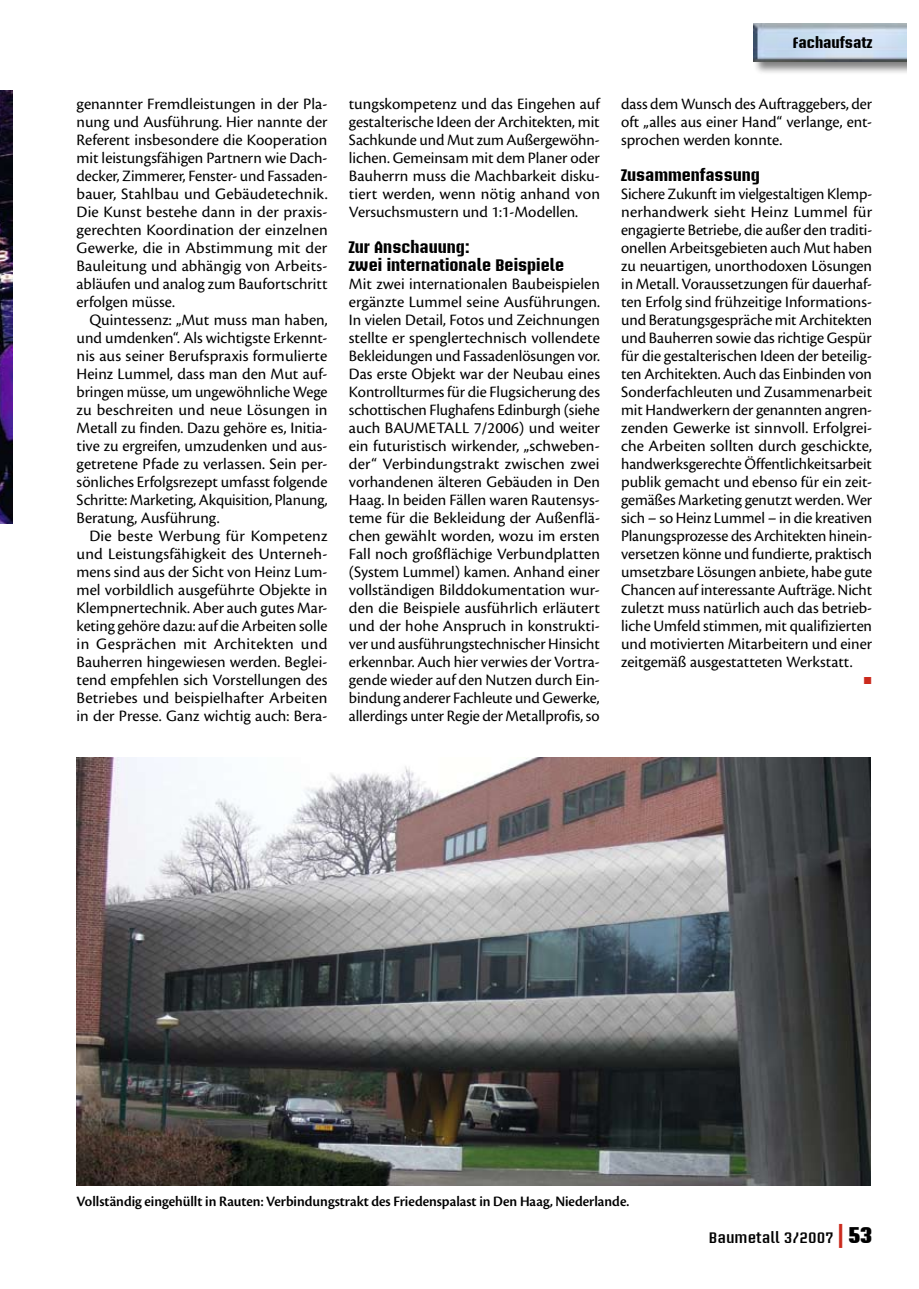
<style>
.page{position:relative;width:919px;height:1289px;background:#fff}
.page>*{position:absolute;margin:0;border:0;box-sizing:border-box;transform-origin:0 0}
.t1{font:600 24px "Briem Akademi Std";color:#cb2a1d}
.t2{font:16.5px/18px "Cronos Pro";color:#000;text-align:justify}
.t3{font:700 16.5px/18px "Briem Akademi Std";color:#000}
.t4{font:15px "Cronos Pro Semibold Disp";color:#000}
.t5{font:600 15px "Briem Akademi Std";color:#000}
.t6{font:700 15px "Briem Akademi Std";color:#000}
.s1{font-weight:900;font-size:22.5px}
</style>
<div class="page">
<img style="left:0;top:91px;width:13px;height:432px">
<img style="left:77px;top:757px;width:793px;height:428px">
<div style="left:752px;top:22px;width:154px;height:59px;background:#000;opacity:.5"></div>
<img style="left:753px;top:23px;width:153px;height:39px">
<p class="t2" style="left:77px;top:95px;width:253px">genannter Fremdleistungen in der Pla&shy;nung und Ausführung. Hier nannte der Referent insbesondere die Kooperation mit leistungsfähigen Partnern wie Dach&shy;decker, Zimmerer, Fenster- und Fassaden&shy;bauer, Stahlbau und Gebäudetechnik.<br>Die Kunst bestehe dann in der praxis&shy;gerechten Koordination der einzelnen Gewerke, die in Abstimmung mit der Bauleitung und abhängig von Arbeits&shy;abläufen und analog zum Baufortschritt erfolgen müsse.</p>
<p class="t2" style="left:77px;top:311px;width:253px;text-indent:13px">Quintessenz: „Mut muss man haben, und umdenken“. Als wichtigste Erkennt&shy;nis aus seiner Berufspraxis formulierte Heinz Lummel, dass man den Mut auf&shy;bringen müsse, um ungewöhnliche Wege zu beschreiten und neue Lösungen in Metall zu finden. Dazu gehöre es, Initia&shy;tive zu ergreifen, umzudenken und aus&shy;getretene Pfade zu verlassen. Sein per&shy;sönliches Erfolgsrezept umfasst folgende Schritte: Marketing, Akquisition, Planung, Beratung, Ausführung.</p>
<p class="t2" style="left:77px;top:527px;width:252px;text-indent:13px">Die beste Werbung für Kompetenz und Leistungsfähigkeit des Unterneh&shy;mens sind aus der Sicht von Heinz Lum&shy;mel vorbildlich ausgeführte Objekte in Klempnertechnik. Aber auch gutes Mar&shy;keting gehöre dazu: auf die Arbeiten solle in Gesprächen mit Architekten und Bauherren hingewiesen werden. Beglei&shy;tend empfehlen sich Vorstellungen des Betriebes und beispielhafter Arbeiten in der Presse. Ganz wichtig auch: Bera-</p>
<p class="t2" style="left:349px;top:95px;width:253px">tungskompetenz und das Eingehen auf gestalterische Ideen der Architekten, mit Sachkunde und Mut zum Außergewöhn&shy;lichen. Gemeinsam mit dem Planer oder Bauherrn muss die Machbarkeit disku&shy;tiert werden, wenn nötig anhand von Versuchsmustern und 1:1-Modellen.</p>
<p class="t3" style="left:349px;top:238px;width:217px">Zur Anschauung:<br>zwei internationale Beispiele</p>
<p class="t2" style="left:349px;top:275px;width:253px">Mit zwei internationalen Baubeispielen ergänzte Lummel seine Ausführungen.<br>In vielen Detail, Fotos und Zeichnungen stellte er spenglertechnisch vollendete Bekleidungen und Fassadenlösungen vor.<br>Das erste Objekt war der Neubau eines Kontrollturmes für die Flugsicherung des schottischen Flughafens Edinburgh (siehe auch BAUMETALL 7/2006) und weiter ein futuristisch wirkender, „schweben&shy;der“ Verbindungstrakt zwischen zwei vorhandenen älteren Gebäuden in Den Haag. In beiden Fällen waren Rautensys&shy;teme für die Bekleidung der Außenflä&shy;chen gewählt worden, wozu im ersten Fall noch großflächige Verbundplatten (System Lummel) kamen. Anhand einer vollständigen Bilddokumentation wur&shy;den die Beispiele ausführlich erläutert und der hohe Anspruch in konstrukti&shy;ver und ausführungstechnischer Hinsicht erkennbar. Auch hier verwies der Vortra&shy;gende wieder auf den Nutzen durch Ein&shy;bindung anderer Fachleute und Gewerke, allerdings unter Regie der Metallprofis, so</p>
<p class="t6" style="left:792px;top:34px;width:81px">Fachaufsatz</p>
<p class="t2" style="left:621px;top:95px;width:252px">dass dem Wunsch des Auftraggebers, der oft „alles aus einer Hand“ verlange, ent&shy;sprochen werden konnte.</p>
<p class="t3" style="left:621px;top:166px;width:140px">Zusammenfassung</p>
<p class="t2" style="left:621px;top:185px;width:253px">Sichere Zukunft im vielgestaltigen Klemp&shy;nerhandwerk sieht Heinz Lummel für engagierte Betriebe, die außer den traditi&shy;onellen Arbeitsgebieten auch Mut haben zu neuartigen, unorthodoxen Lösungen in Metall. Voraussetzungen für dauerhaf&shy;ten Erfolg sind frühzeitige Informations&shy;und Beratungsgespräche mit Architekten und Bauherren sowie das richtige Gespür für die gestalterischen Ideen der beteilig&shy;ten Architekten. Auch das Einbinden von Sonderfachleuten und Zusammenarbeit mit Handwerkern der genannten angren&shy;zenden Gewerke ist sinnvoll. Erfolgrei&shy;che Arbeiten sollten durch geschickte, handwerksgerechte Öffentlichkeitsarbeit publik gemacht und ebenso für ein zeit&shy;gemäßes Marketing genutzt werden. Wer sich – so Heinz Lummel – in die kreativen Planungsprozesse des Architekten hinein&shy;versetzen könne und fundierte, praktisch umsetzbare Lösungen anbiete, habe gute Chancen auf interessante Aufträge. Nicht zuletzt muss natürlich auch das betrieb&shy;liche Umfeld stimmen, mit qualifizierten und motivierten Mitarbeitern und einer zeitgemäß ausgestatteten Werkstatt.</p>
<p class="t4" style="left:77px;top:1192px;width:554px">Vollständig eingehüllt in Rauten: Verbindungstrakt des Friedenspalast in Den Haag, Niederlande.</p>
<h1 class="t1" style="left:837px;top:1221px;width:8px">|</h1>
<p class="t5" style="left:708px;top:1229px;width:165px">Baumetall 3/2007 <span class="s1">53</span></p>
</div>
